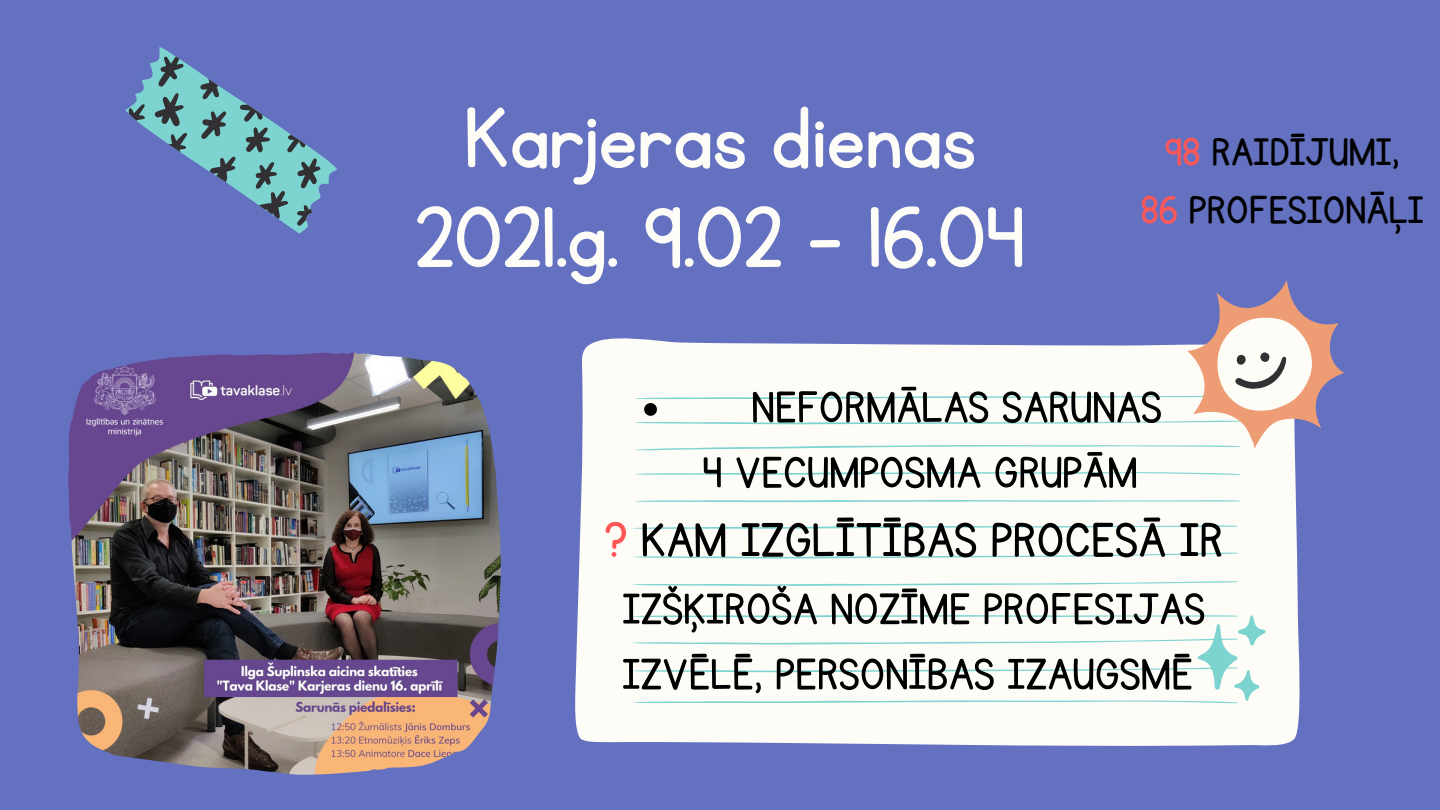
<style>
.page{position:relative;width:1440px;height:810px;background:#6471c0}
.page>*{position:absolute;margin:0;border:0;box-sizing:border-box;transform-origin:0 0}
.t1{font:100px "KG Primary Penmanship";color:#fdfcf7}
.t2{font:55.3px "KG Primary Penmanship";color:#000}
.t3{font:50.3px/65.2px "KG Primary Penmanship";color:#000}
.t4{font:44.9px "KG Primary Penmanship";color:#000}
.s1{color:#ff5757}
</style>
<div class="page">
<svg style="left:575px;top:338px;width:725px;height:408px;background:#f1f1f2"></svg>
<svg style="left:630px;top:396px;width:611px;height:307px;background:#f5f9f4"></svg>
<img style="left:68px;top:352px;width:432px;height:422px">
<svg style="left:125px;top:47px;width:213px;height:187px"></svg>
<svg style="left:1196px;top:614px;width:70px;height:87px;background:#dbf1ec"></svg>
<svg style="left:1187px;top:280px;width:157px;height:169px"></svg>
<svg style="left:644px;top:403px;width:13px;height:13px"></svg>
<p class="t1" style="left:464px;top:90px;width:513px">Karjeras dienas</p>
<p class="t1" style="left:415px;top:189px;width:611px">2021.g. 9.02 - 16.04</p>
<p class="t4" style="left:1165px;top:130px;width:236px"><span class="s1">98</span> RAIDĪJUMI,</p>
<p class="t4" style="left:1141px;top:188px;width:285px"><span class="s1">86</span> PROFESIONĀĻI</p>
<p class="t3" style="left:751px;top:376px;width:412px">NEFORMĀLAS SARUNAS</p>
<p class="t3" style="left:703px;top:441px;width:437px">4 VECUMPOSMA GRUPĀM</p>
<p class="t2" style="left:604px;top:513px;width:620px"><span class="s1">?</span> KAM IZGLĪTĪBAS PROCESĀ IR</p>
<p class="t3" style="left:622px;top:578px;width:584px">IZŠĶIROŠA NOZĪME PROFESIJAS<br>IZVĒLĒ, PERSONĪBAS IZAUGSMĒ</p>
</div>
